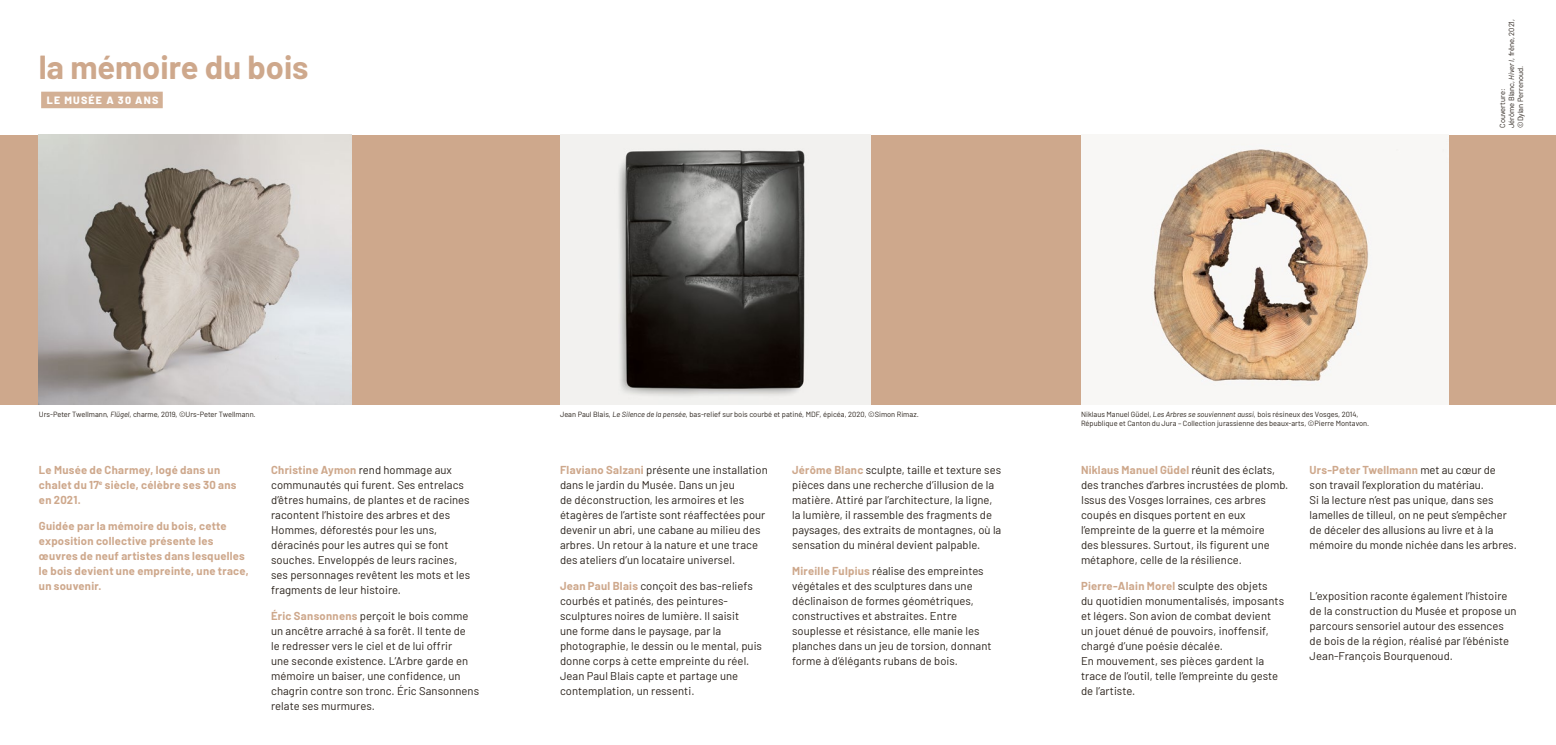
<style>
.page{position:relative;width:1556px;height:745px;background:#fff}
.page>*{position:absolute;margin:0;border:0;box-sizing:border-box;transform-origin:0 0}
.t1{font:700 32.5px "Barlow";color:#cea88c}
.t2{font:11.25px/15px "Barlow";letter-spacing:.005em;color:#29211a}
.t3{font:700 11.25px/15px "Barlow";letter-spacing:.025em;color:#cea88c}
.t4{font:800 10.62px "Barlow";letter-spacing:.115em;color:#fff}
.t5{font:7.5px/9px "Barlow";color:#29211a}
.s1{font-style:italic}
.s2{font-weight:700;color:#cea88c}
</style>
<div class="page">
<div style="left:0;top:135px;width:1556px;height:269px;background:#cea88c"></div>
<img style="left:560px;top:135px;width:310px;height:269px">
<img style="left:1081px;top:135px;width:367px;height:269px">
<div style="left:41px;top:92px;width:122px;height:16px;background:#d3b095"></div>
<img style="left:39px;top:135px;width:312px;height:269px">
<h1 class="t1" style="left:39px;top:43px;width:271px">la mémoire du bois</h1>
<p class="t4" style="left:47px;top:93px;width:113px">LE MUSÉE A 30 ANS</p>
<p class="t5" style="left:39px;top:408px;width:218px">Urs-Peter Twellmann, <span class="s1">Flügel</span>, charme, 2019, ©Urs-Peter Twellmann.</p>
<p class="t5" style="left:560px;top:408px;width:360px">Jean Paul Blais, <span class="s1">Le Silence de la pensée</span>, bas-relief sur bois courbé et patiné, MDF, épicéa, 2020, ©Simon Rimaz.</p>
<p class="t5" style="left:1081px;top:408px;width:290px">Niklaus Manuel Güdel, <span class="s1">Les Arbres se souviennent aussi</span>, bois résineux des Vosges, 2014,<br>République et Canton du Jura – Collection jurassienne des beaux-arts, ©Pierre Montavon.</p>
<p class="t5" style="left:1497px;top:128px;width:110px;rotate:-90deg">Couverture:<br>Jérôme Blanc, <span class="s1">Hiver I</span>, frêne, 2021, ©Dylan Perrenoud.</p>
<p class="t3" style="left:39px;top:461px;width:199px">Le Musée de Charmey, logé dans un chalet du 17<sup>e</sup> siècle, célèbre ses 30 ans en 2021.</p>
<p class="t3" style="left:39px;top:517px;width:211px">Guidée par la mémoire du bois, cette exposition collective présente les œuvres de neuf artistes dans lesquelles le bois devient une empreinte, une trace, un souvenir.</p>
<p class="t2" style="left:271px;top:461px;width:200px"><span class="s2">Christine Aymon</span> rend hommage aux communautés qui furent. Ses entrelacs d’êtres humains, de plantes et de racines racontent l’histoire des arbres et des Hommes, déforestés pour les uns, déracinés pour les autres qui se font souches. Enveloppés de leurs racines, ses personnages revêtent les mots et les fragments de leur histoire.</p>
<p class="t2" style="left:271px;top:607px;width:209px"><span class="s2">Éric Sansonnens</span> perçoit le bois comme un ancêtre arraché à sa forêt. Il tente de<br>le redresser vers le ciel et de lui offrir<br>une seconde existence. L’Arbre garde en mémoire un baiser, une confidence, un chagrin contre son tronc. Éric Sansonnens relate ses murmures.</p>
<p class="t2" style="left:560px;top:461px;width:209px"><span class="s2">Flaviano Salzani</span> présente une installation dans le jardin du Musée. Dans un jeu<br>de déconstruction, les armoires et les étagères de l’artiste sont réaffectées pour devenir un abri, une cabane au milieu des arbres. Un retour à la nature et une trace des ateliers d’un locataire universel.</p>
<p class="t2" style="left:560px;top:577px;width:203px"><span class="s2">Jean Paul Blais</span> conçoit des bas-reliefs courbés et patinés, des peintures&shy;sculptures noires de lumière. Il saisit<br>une forme dans le paysage, par la photographie, le dessin ou le mental, puis donne corps à cette empreinte du réel.<br>Jean Paul Blais capte et partage une contemplation, un ressenti.</p>
<p class="t2" style="left:792px;top:461px;width:211px"><span class="s2">Jérôme Blanc</span> sculpte, taille et texture ses pièces dans une recherche d’illusion de la matière. Attiré par l’architecture, la ligne, la lumière, il rassemble des fragments de paysages, des extraits de montagnes, où la sensation du minéral devient palpable.</p>
<p class="t2" style="left:792px;top:562px;width:201px"><span class="s2">Mireille Fulpius</span> réalise des empreintes végétales et des sculptures dans une déclinaison de formes géométriques, constructives et abstraites. Entre souplesse et résistance, elle manie les planches dans un jeu de torsion, donnant forme à d’élégants rubans de bois.</p>
<p class="t2" style="left:1081px;top:461px;width:209px"><span class="s2">Niklaus Manuel Güdel</span> réunit des éclats, des tranches d’arbres incrustées de plomb.<br>Issus des Vosges lorraines, ces arbres coupés en disques portent en eux l’empreinte de la guerre et la mémoire<br>des blessures. Surtout, ils figurent une métaphore, celle de la résilience.</p>
<p class="t2" style="left:1081px;top:577px;width:205px"><span class="s2">Pierre-Alain Morel</span> sculpte des objets<br>du quotidien monumentalisés, imposants et légers. Son avion de combat devient un jouet dénué de pouvoirs, inoffensif, chargé d’une poésie décalée.<br>En mouvement, ses pièces gardent la trace de l’outil, telle l’empreinte du geste de l’artiste.</p>
<p class="t2" style="left:1309px;top:461px;width:209px"><span class="s2">Urs-Peter Twellmann</span> met au cœur de<br>son travail l’exploration du matériau.<br>Si la lecture n’est pas unique, dans ses lamelles de tilleul, on ne peut s’empêcher de déceler des allusions au livre et à la mémoire du monde nichée dans les arbres.</p>
<p class="t2" style="left:1309px;top:587px;width:208px">L’exposition raconte également l’histoire de la construction du Musée et propose un parcours sensoriel autour des essences de bois de la région, réalisé par l’ébéniste Jean-François Bourquenoud.</p>
</div>
